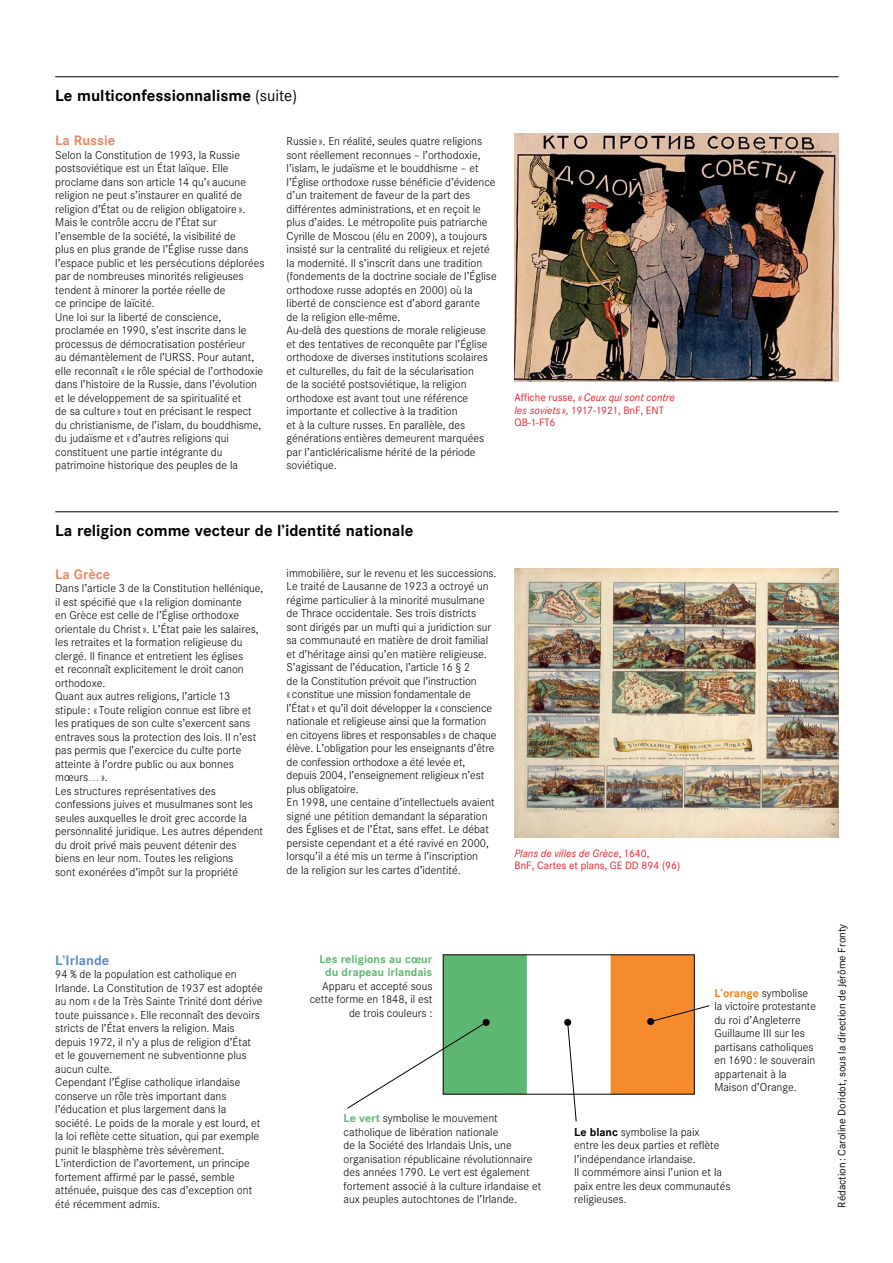
<style>
.page{position:relative;width:893px;height:1263px;background:#fff}
.page>*{position:absolute;margin:0;border:0;box-sizing:border-box;transform-origin:0 0}
.t1{font:700 15.75px "Corporate SBQ3";color:#000}
.t2{font:700 13.5px "Corporate SBQ3";color:#e88863}
.t3{font:700 13.5px "Corporate SBQ3";color:#5d8cc9}
.t4{font:300 11.25px/13.5px "Corporate SBQ3";color:#000}
.t5{font:700 11.25px/13.5px "Corporate SBQ3";color:#5eb770;text-align:center}
.t6{font:10.5px/12.8px "Corporate SBQ3";color:#e31f27}
.t7{font:10.5px "Corporate SBQ3";color:#000}
.s1{font-weight:400}
.s2{font-style:italic}
.s3{font-weight:700;color:#5eb770}
.s4{font-weight:700;color:#f58220}
.s5{font-weight:700}
</style>
<div class="page">
<div style="left:443px;top:955px;width:84px;height:139px;background:#5eb770"></div>
<div style="left:611px;top:955px;width:83px;height:139px;background:#f68b2d"></div>
<hr style="left:55px;top:511px;width:783px;height:1px;background:#000">
<hr style="left:55px;top:77px;width:783px;height:1px;background:#000">
<img style="left:514px;top:134px;width:324px;height:248px">
<img style="left:514px;top:568px;width:324px;height:270px">
<div style="left:483px;top:1019px;width:7px;height:7px;background:#000;border-radius:50%"></div>
<svg style="left:347px;top:1022px;width:140px;height:87px"></svg>
<div style="left:564px;top:1019px;width:7px;height:7px;background:#000;border-radius:50%"></div>
<svg style="left:567px;top:1022px;width:10px;height:100px"></svg>
<div style="left:647px;top:1018px;width:7px;height:7px;background:#000;border-radius:50%"></div>
<svg style="left:650px;top:1005px;width:60px;height:17px"></svg>
<h1 class="t1" style="left:55px;top:86px;width:243px">Le multiconfessionnalisme <span class="s1">(suite)</span></h1>
<p class="t2" style="left:55px;top:132px;width:62px">La Russie</p>
<p class="t4" style="left:55px;top:148px;width:211px">Selon la Constitution de 1993, la Russie postsoviétique est un État laïque. Elle proclame dans son article 14 qu’« aucune religion ne peut s’instaurer en qualité de religion d’État ou de religion obligatoire».<br>Mais le contrôle accru de l’État sur l’ensemble de la société, la visibilité de<br>plus en plus grande de l’Église russe dans l’espace public et les persécutions déplorées par de nombreuses minorités religieuses tendent à minorer la portée réelle de<br>ce principe de laïcité.<br>Une loi sur la liberté de conscience, proclamée en 1990, s’est inscrite dans le processus de démocratisation postérieur<br>au démantèlement de l’URSS. Pour autant, elle reconnaît «le rôle spécial de l’orthodoxie dans l’histoire de la Russie, dans l’évolution et le développement de sa spiritualité et<br>de sa culture» tout en précisant le respect du christianisme, de l’islam, du bouddhisme, du judaïsme et «d’autres religions qui constituent une partie intégrante du patrimoine historique des peuples de la</p>
<p class="t4" style="left:287px;top:134px;width:212px">Russie». En réalité, seules quatre religions sont réellement reconnues – l’orthodoxie, l’islam, le judaïsme et le bouddhisme – et l’Église orthodoxe russe bénéficie d’évidence d’un traitement de faveur de la part des différentes administrations, et en reçoit le plus d’aides. Le métropolite puis patriarche Cyrille de Moscou (élu en 2009), a toujours insisté sur la centralité du religieux et rejeté la modernité. Il s’inscrit dans une tradition (fondements de la doctrine sociale de l’Église orthodoxe russe adoptés en 2000) où la liberté de conscience est d’abord garante<br>de la religion elle-même.<br>Au-delà des questions de morale religieuse et des tentatives de reconquête par l’Église orthodoxe de diverses institutions scolaires et culturelles, du fait de la sécularisation<br>de la société postsoviétique, la religion orthodoxe est avant tout une référence importante et collective à la tradition<br>et à la culture russes. En parallèle, des générations entières demeurent marquées par l’anticléricalisme hérité de la période soviétique.</p>
<p class="t6" style="left:514px;top:391px;width:162px">Affiche russe, <span class="s2">« Ceux qui sont contre les soviets »,</span> 1917-1921, BnF, ENT<br>QB-1-FT6</p>
<h1 class="t1" style="left:55px;top:521px;width:360px">La religion comme vecteur de l’identité nationale</h1>
<p class="t2" style="left:55px;top:566px;width:57px">La Grèce</p>
<p class="t4" style="left:55px;top:582px;width:210px">Dans l’article 3 de la Constitution hellénique, il est spécifié que «la religion dominante<br>en Grèce est celle de l’Église orthodoxe orientale du Christ». L’État paie les salaires, les retraites et la formation religieuse du clergé. Il finance et entretient les églises<br>et reconnaît explicitement le droit canon orthodoxe.<br>Quant aux autres religions, l’article 13 stipule: « Toute religion connue est libre et les pratiques de son culte s’exercent sans entraves sous la protection des lois. Il n’est pas permis que l’exercice du culte porte atteinte à l’ordre public ou aux bonnes mœurs…».<br>Les structures représentatives des confessions juives et musulmanes sont les seules auxquelles le droit grec accorde la personnalité juridique. Les autres dépendent du droit privé mais peuvent détenir des biens en leur nom. Toutes les religions<br>sont exonérées d’impôt sur la propriété</p>
<p class="t4" style="left:287px;top:566px;width:212px">immobilière, sur le revenu et les successions.<br>Le traité de Lausanne de 1923 a octroyé un régime particulier à la minorité musulmane de Thrace occidentale. Ses trois districts sont dirigés par un mufti qui a juridiction sur sa communauté en matière de droit familial et d’héritage ainsi qu’en matière religieuse.<br>S’agissant de l’éducation, l’article 16 § 2<br>de la Constitution prévoit que l’instruction «constitue une mission fondamentale de l’État» et qu’il doit développer la «conscience nationale et religieuse ainsi que la formation en citoyens libres et responsables» de chaque élève. L’obligation pour les enseignants d’être de confession orthodoxe a été levée et, depuis 2004, l’enseignement religieux n’est plus obligatoire.<br>En 1998, une centaine d’intellectuels avaient signé une pétition demandant la séparation des Églises et de l’État, sans effet. Le débat persiste cependant et a été ravivé en 2000, lorsqu’il a été mis un terme à l’inscription<br>de la religion sur les cartes d’identité.</p>
<p class="t6" style="left:514px;top:846px;width:167px"><span class="s2">Plans de villes de Grèce</span>, 1640,<br>BnF, Cartes et plans, GE DD 894 (96)</p>
<p class="t3" style="left:55px;top:952px;width:56px">L’Irlande</p>
<p class="t4" style="left:55px;top:967px;width:209px">94 % de la population est catholique en Irlande. La Constitution de 1937 est adoptée au nom «de la Très Sainte Trinité dont dérive toute puissance». Elle reconnaît des devoirs stricts de l’État envers la religion. Mais depuis 1972, il n’y a plus de religion d’État et le gouvernement ne subventionne plus aucun culte.<br>Cependant l’Église catholique irlandaise conserve un rôle très important dans l’éducation et plus largement dans la société. Le poids de la morale y est lourd, et la loi reflète cette situation, qui par exemple punit le blasphème très sévèrement.<br>L’interdiction de l’avortement, un principe fortement affirmé par le passé, semble atténuée, puisque des cas d’exception ont été récemment admis.</p>
<p class="t5" style="left:319px;top:952px;width:114px">Les religions au cœur du drapeau irlandais</p>
<p class="t4" style="left:310px;top:979px;width:124px;text-align:right">Apparu et accepté sous cette forme en 1848, il est de trois couleurs :</p>
<p class="t4" style="left:344px;top:1112px;width:199px"><span class="s3">Le vert</span> symbolise le mouvement catholique de libération nationale<br>de la Société des Irlandais Unis, une organisation républicaine révolutionnaire des années 1790. Le vert est également fortement associé à la culture irlandaise et aux peuples autochtones de l’Irlande.</p>
<p class="t4" style="left:714px;top:986px;width:103px"><span class="s4">L’orange</span> symbolise la victoire protestante du roi d’Angleterre<br>Guillaume III sur les partisans catholiques en 1690: le souverain appartenait à la<br>Maison d’Orange.</p>
<p class="t4" style="left:574px;top:1125px;width:158px"><span class="s5">Le blanc</span> symbolise la paix<br>entre les deux parties et reflète l’indépendance irlandaise.<br>Il commémore ainsi l’union et la paix entre les deux communautés religieuses.</p>
<p class="t7" style="left:836px;top:1208px;width:285px;rotate:-90deg">Rédaction: Caroline Doridot, sous la direction de Jérôme Fronty</p>
</div>
